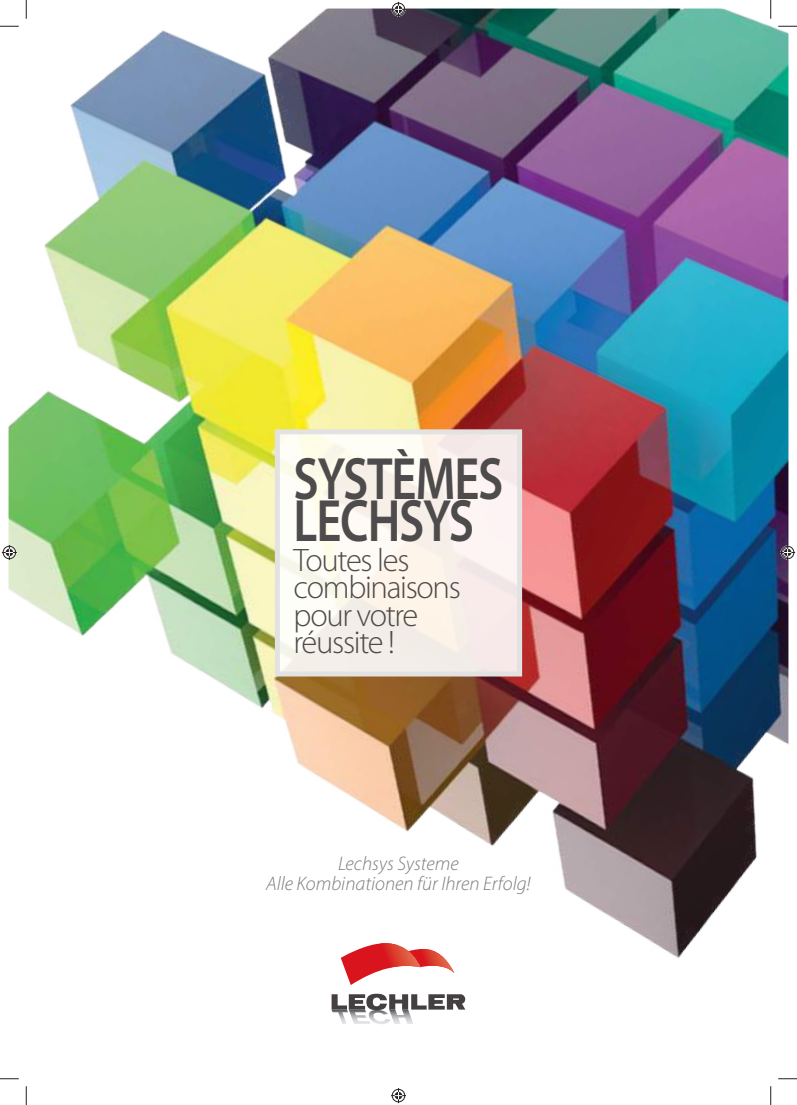
<style>
.page{position:relative;width:797px;height:1105px;background:#fff}
.page>*{position:absolute;margin:0;border:0;box-sizing:border-box;transform-origin:0 0}
.t1{font:600 60.12px "Myriad Pro";letter-spacing:-.025em;color:#4e4b4c;scale:.81 1}
.t2{font:300 32.62px/27.6px "Myriad Pro";letter-spacing:-.04em;color:#4e4b4c}
.t3{font:italic 300 19.62px/19.6px "Myriad Pro";color:#7d7c7e;text-align:center}
</style>
<div class="page">
<img style="left:9px;top:9px;width:779px;height:1001px">
<svg style="left:341px;top:943px;width:113px;height:42px"></svg>
<svg style="left:331px;top:994px;width:134px;height:30px"></svg>
<div style="left:277px;top:432px;width:242px;height:242px;background:linear-gradient(to right,#fbfcf0,#f9eceb)"></div>
<div style="left:275px;top:429px;width:247px;height:247px;border:5px solid #e3e2e2"></div>
<svg style="left:0;top:25px;width:19px;height:2px"></svg>
<svg style="left:778px;top:25px;width:19px;height:2px"></svg>
<svg style="left:0;top:1078px;width:19px;height:1px"></svg>
<svg style="left:778px;top:1078px;width:19px;height:1px"></svg>
<svg style="left:25px;top:0;width:2px;height:19px"></svg>
<svg style="left:25px;top:1086px;width:2px;height:19px"></svg>
<svg style="left:770px;top:0;width:1px;height:19px"></svg>
<svg style="left:770px;top:1086px;width:1px;height:19px"></svg>
<svg style="left:391px;top:2px;width:15px;height:15px"></svg>
<svg style="left:391px;top:1088px;width:15px;height:15px"></svg>
<svg style="left:2px;top:545px;width:15px;height:15px"></svg>
<svg style="left:780px;top:545px;width:15px;height:15px"></svg>
<h1 class="t1" style="left:294px;top:440px;width:260px">SYSTÈMES</h1>
<h1 class="t1" style="left:294px;top:482px;width:224px">LECHSYS</h1>
<h2 class="t2" style="left:294px;top:545px;width:169px">Toutes les combinaisons pour votre réussite !</h2>
<p class="t3" style="left:266px;top:854px;width:266px">Lechsys Systeme<br>Alle Kombinationen für Ihren Erfolg!</p>
</div>
